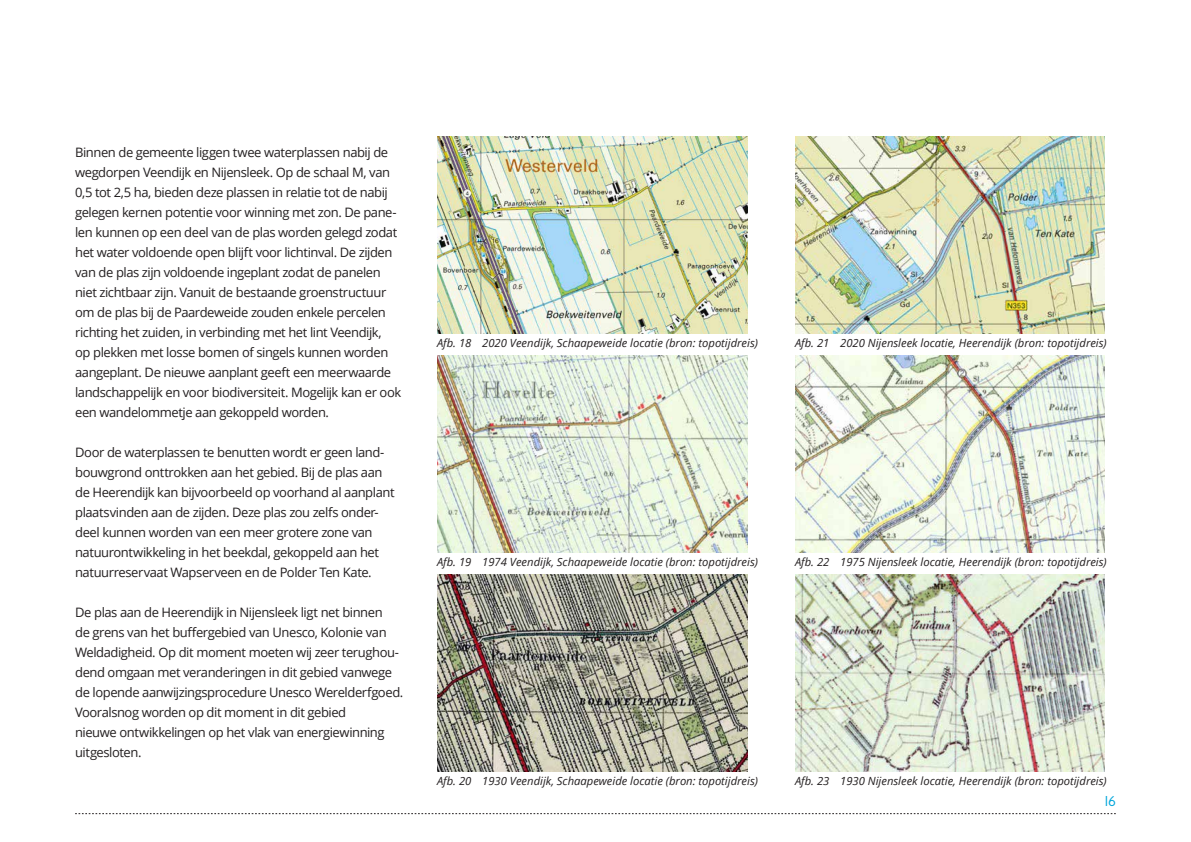
<style>
.page{position:relative;width:1191px;height:842px;background:#fff}
.page>*{position:absolute;margin:0;border:0;box-sizing:border-box;transform-origin:0 0}
.Broodtekst{font:13px/20px "Open Sans";letter-spacing:-.035em;color:#231f20}
.t1{font:13px "MB Empire";color:#00a5da}
.t2{font:italic 11.2px "Open Sans";color:#231f20}
</style>
<div class="page">
<svg style="left:75px;top:813px;width:1040px;height:1px"></svg>
<img style="left:437px;top:137px;width:310px;height:196px">
<img style="left:795px;top:137px;width:310px;height:196px">
<img style="left:437px;top:356px;width:310px;height:196px">
<img style="left:795px;top:356px;width:310px;height:196px">
<img style="left:437px;top:574px;width:310px;height:197px">
<img style="left:795px;top:574px;width:310px;height:197px">
<p class="Broodtekst" style="left:75px;top:142px;width:328px">Binnen de gemeente liggen twee waterplassen nabij de wegdorpen Veendijk en Nijensleek. Op de schaal M, van 0,5 tot 2,5 ha, bieden deze plassen in relatie tot de nabij gelegen kernen potentie voor winning met zon. De pane&shy;len kunnen op een deel van de plas worden gelegd zodat het water voldoende open blijft voor lichtinval. De zijden van de plas zijn voldoende ingeplant zodat de panelen niet zichtbaar zijn. Vanuit de bestaande groenstructuur om de plas bij de Paardeweide zouden enkele percelen richting het zuiden, in verbinding met het lint Veendijk,<br>op plekken met losse bomen of singels kunnen worden aangeplant. De nieuwe aanplant geeft een meerwaarde landschappelijk en voor biodiversiteit. Mogelijk kan er ook een wandelommetje aan gekoppeld worden.</p>
<p class="Broodtekst" style="left:75px;top:442px;width:321px">Door de waterplassen te benutten wordt er geen land&shy;bouwgrond onttrokken aan het gebied. Bij de plas aan de Heerendijk kan bijvoorbeeld op voorhand al aanplant plaatsvinden aan de zijden. Deze plas zou zelfs onder&shy;deel kunnen worden van een meer grotere zone van natuurontwikkeling in het beekdal, gekoppeld aan het natuurreservaat Wapserveen en de Polder Ten Kate.</p>
<p class="Broodtekst" style="left:75px;top:602px;width:330px">De plas aan de Heerendijk in Nijensleek ligt net binnen<br>de grens van het buffergebied van Unesco, Kolonie van Weldadigheid. Op dit moment moeten wij zeer terughou&shy;dend omgaan met veranderingen in dit gebied vanwege de lopende aanwijzingsprocedure Unesco Werelderfgoed.<br>Vooralsnog worden op dit moment in dit gebied<br>nieuwe ontwikkelingen op het vlak van energiewinning uitgesloten.</p>
<p class="t2" style="left:437px;top:336px;width:322px">Afb. 18 2020 Veendijk, Schaapeweide locatie (bron: topotijdreis)</p>
<p class="t2" style="left:795px;top:336px;width:313px">Afb. 21 2020 Nijensleek locatie, Heerendijk (bron: topotijdreis)</p>
<p class="t2" style="left:437px;top:554px;width:322px">Afb. 19 1974 Veendijk, Schaapeweide locatie (bron: topotijdreis)</p>
<p class="t2" style="left:795px;top:554px;width:313px">Afb. 22 1975 Nijensleek locatie, Heerendijk (bron: topotijdreis)</p>
<p class="t2" style="left:437px;top:773px;width:322px">Afb. 20 1930 Veendijk, Schaapeweide locatie (bron: topotijdreis)</p>
<p class="t2" style="left:795px;top:773px;width:313px">Afb. 23 1930 Nijensleek locatie, Heerendijk (bron: topotijdreis)</p>
<p class="t1" style="left:1105px;top:792px;width:12px">16</p>
</div>
